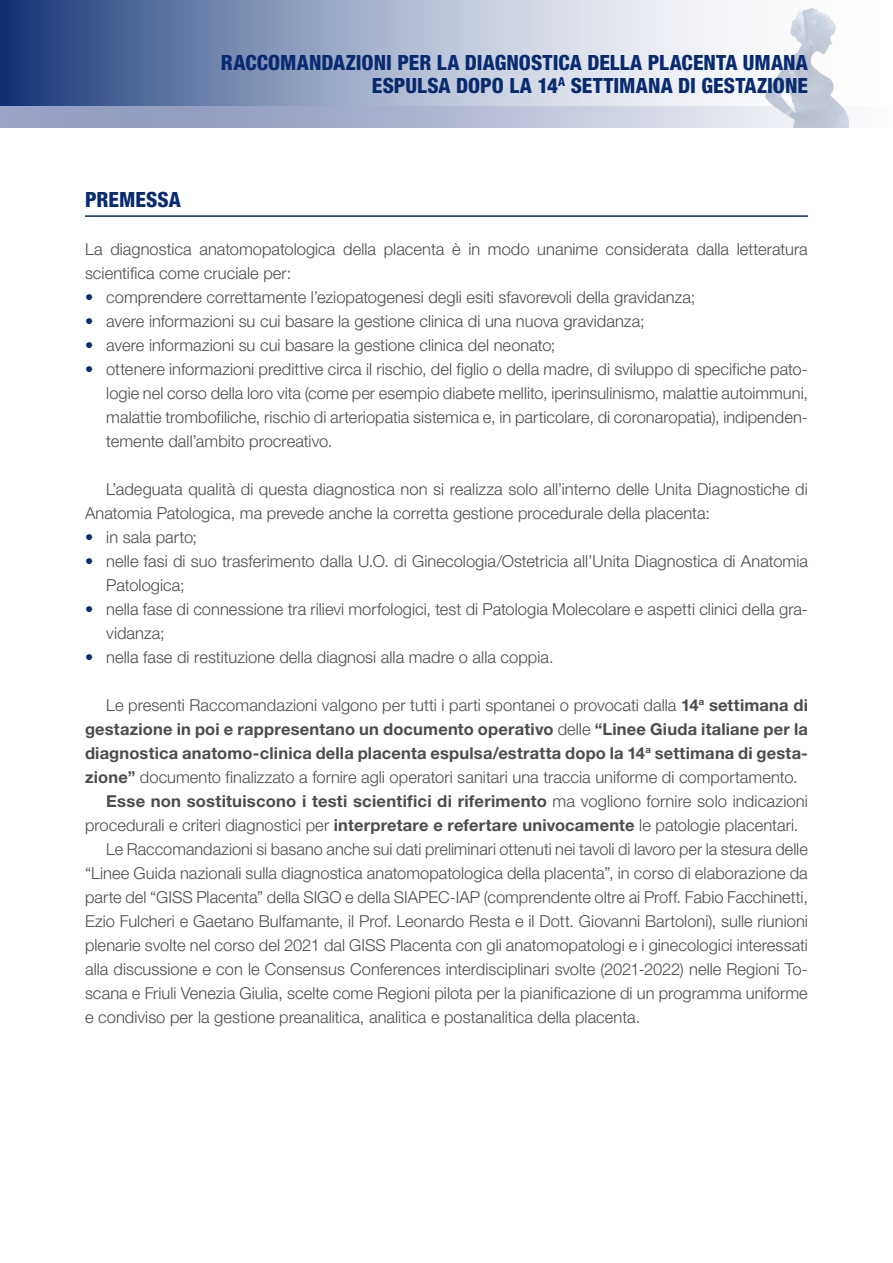
<style>
.page{position:relative;width:893px;height:1263px;background:#fff}
.page>*{position:absolute;margin:0;border:0;box-sizing:border-box;transform-origin:0 0}
.t1{font:800 condensed 21px/22.5px "Helvetica Neue LT Std";color:#072a70;text-align:right}
.t2{font:300 16.5px/24px "Helvetica Neue LT Std";color:#4e4b4c}
.t3{font:700 16.5px "Helvetica Neue LT Std";letter-spacing:.01em;color:#4e4b4c}
.s1{color:#072a70}
.s2{font-weight:700}
.s3{font-weight:300}
</style>
<div class="page">
<svg style="left:0;top:0;width:733px;height:106px;background:#99a7c4"></svg>
<svg style="left:0;top:106px;width:758px;height:22px;background:#b0b7d1"></svg>
<img style="left:758px;top:8px;width:91px;height:120px">
<hr style="left:85px;top:215px;width:723px;height:2px;background:#072a70">
<p class="t1" style="left:221px;top:51px;width:588px">RACCOMANDAZIONI PER LA DIAGNOSTICA DELLA PLACENTA UMANA<br>ESPULSA DOPO LA 14<sup>A</sup> SETTIMANA DI GESTAZIONE</p>
<p class="t1" style="left:85px;top:188px;width:97px">PREMESSA</p>
<p class="t2" style="left:85px;top:237px;width:724px">La diagnostica anatomopatologica della placenta è in modo unanime considerata dalla letteratura scientifica come cruciale per:</p>
<p class="t2" style="left:85px;top:285px;width:612px"><span class="s1">•</span> comprendere correttamente l’eziopatogenesi degli esiti sfavorevoli della gravidanza;</p>
<p class="t2" style="left:85px;top:309px;width:561px"><span class="s1">•</span> avere informazioni su cui basare la gestione clinica di una nuova gravidanza;</p>
<p class="t2" style="left:85px;top:333px;width:472px"><span class="s1">•</span> avere informazioni su cui basare la gestione clinica del neonato;</p>
<p class="t2" style="left:106px;top:357px;width:703px;text-align:justify;text-indent:-21px"><span class="s1">•</span> ottenere informazioni predittive circa il rischio, del figlio o della madre, di sviluppo di specifiche pato&shy;logie nel corso della loro vita (come per esempio diabete mellito, iperinsulinismo, malattie autoimmuni, malattie trombofiliche, rischio di arteriopatia sistemica e, in particolare, di coronaropatia), indipenden&shy;temente dall’ambito procreativo.</p>
<p class="t2" style="left:85px;top:477px;width:724px;text-indent:21px">L’adeguata qualità di questa diagnostica non si realizza solo all’interno delle Unita Diagnostiche di<br>Anatomia Patologica, ma prevede anche la corretta gestione procedurale della placenta:</p>
<p class="t2" style="left:85px;top:525px;width:114px"><span class="s1">•</span> in sala parto;</p>
<p class="t2" style="left:106px;top:549px;width:703px;text-indent:-21px"><span class="s1">•</span> nelle fasi di suo trasferimento dalla U.O. di Ginecologia/Ostetricia all’Unita Diagnostica di Anatomia<br>Patologica;</p>
<p class="t2" style="left:106px;top:597px;width:703px;text-indent:-21px"><span class="s1">•</span> nella fase di connessione tra rilievi morfologici, test di Patologia Molecolare e aspetti clinici della gra&shy;vidanza;</p>
<p class="t2" style="left:85px;top:645px;width:470px"><span class="s1">•</span> nella fase di restituzione della diagnosi alla madre o alla coppia.</p>
<p class="t2" style="left:106px;top:693px;width:703px">Le presenti Raccomandazioni valgono per tutti i parti spontanei o provocati dalla <span class="s2">14</span><sup>a</sup> <span class="s2">settimana di</span></p>
<p class="t3" style="left:85px;top:719px;width:724px">gestazione in poi e rappresentano un documento operativo <span class="s3">delle</span> “Linee Giuda italiane per la</p>
<p class="t3" style="left:85px;top:743px;width:724px">diagnostica anatomo-clinica della placenta espulsa/estratta dopo la 14<sup>a</sup> settimana di gesta-</p>
<p class="t2" style="left:85px;top:765px;width:714px"><span class="s2">zione”</span> documento finalizzato a fornire agli operatori sanitari una traccia uniforme di comportamento.</p>
<p class="t3" style="left:106px;top:791px;width:703px">Esse non sostituiscono i testi scientifici di riferimento <span class="s3">ma vogliono fornire solo indicazioni</span></p>
<p class="t2" style="left:85px;top:813px;width:715px">procedurali e criteri diagnostici per <span class="s2">interpretare e refertare univocamente</span> le patologie placentari.</p>
<p class="t2" style="left:106px;top:837px;width:703px">Le Raccomandazioni si basano anche sui dati preliminari ottenuti nei tavoli di lavoro per la stesura delle</p>
<p class="t2" style="left:85px;top:861px;width:724px">“Linee Guida nazionali sulla diagnostica anatomopatologica della placenta”, in corso di elaborazione da</p>
<p class="t2" style="left:85px;top:885px;width:724px">parte del “GISS Placenta” della SIGO e della SIAPEC-IAP (comprendente oltre ai Proff. Fabio Facchinetti,</p>
<p class="t2" style="left:85px;top:909px;width:724px">Ezio Fulcheri e Gaetano Bulfamante, il Prof. Leonardo Resta e il Dott. Giovanni Bartoloni), sulle riunioni</p>
<p class="t2" style="left:85px;top:933px;width:724px">plenarie svolte nel corso del 2021 dal GISS Placenta con gli anatomopatologi e i ginecologici interessati</p>
<p class="t2" style="left:85px;top:957px;width:724px">alla discussione e con le Consensus Conferences interdisciplinari svolte (2021-2022) nelle Regioni To-</p>
<p class="t2" style="left:85px;top:981px;width:724px">scana e Friuli Venezia Giulia, scelte come Regioni pilota per la pianificazione di un programma uniforme</p>
<p class="t2" style="left:85px;top:1005px;width:557px">e condiviso per la gestione preanalitica, analitica e postanalitica della placenta.</p>
</div>
